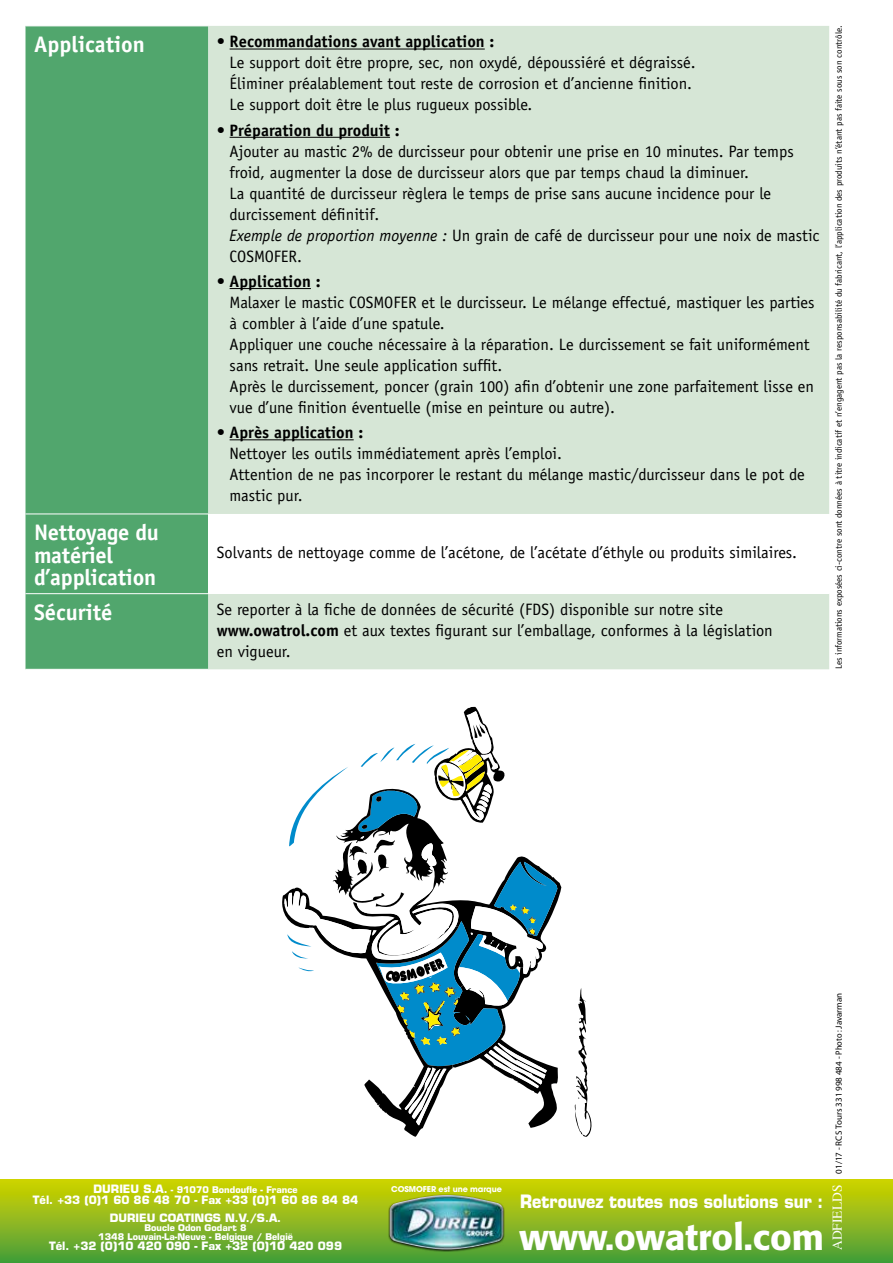
<style>
.page{position:relative;width:893px;height:1263px;background:#fff}
.page>*{position:absolute;margin:0;border:0;box-sizing:border-box;transform-origin:0 0}
.t1{font:500 36px "Formata";color:#fff}
.t2{font:700 22.5px/22.5px "Officina Sans";letter-spacing:-.01em;color:#fff}
.t3{font:700 18px "Eurostile";color:#fff;scale:.9 1}
.t4{font:16.5px/21px "Officina Sans";color:#000}
.t5{font:13.5px "Times";color:#fff}
.t6{font:700 11.25px/18px "Eurostile";color:#fff;text-align:center}
.t7{font:9px "Officina Sans";color:#000}
.t8{font:700 9px/9px "Eurostile";color:#fff;text-align:center}
.t9{font:9px "Myriad MM 400 600";color:#000}
.t10{font:700 7.95px "Avant Garde";letter-spacing:-.01em;color:#fff}
.s1{font-weight:700}
.s2{font-style:italic}
.s3{font-size:11.25px}
</style>
<div class="page">
<div style="left:0;top:1179px;width:893px;height:84px;background:linear-gradient(to bottom,#d5d400,#489e3d)"></div>
<div style="left:26px;top:27px;width:182px;height:642px;background:#51a66d"></div>
<div style="left:208px;top:26px;width:621px;height:643px;background:#d6e6d6"></div>
<div style="left:208px;top:514px;width:621px;height:80px;background:#fff"></div>
<hr style="left:26px;top:514px;width:182px;height:1px;background:#fff">
<hr style="left:26px;top:593px;width:182px;height:1px;background:#fff">
<hr style="left:230px;top:49px;width:255px;height:1px;background:#000">
<hr style="left:230px;top:137px;width:160px;height:1px;background:#000">
<hr style="left:230px;top:288px;width:81px;height:1px;background:#000">
<hr style="left:230px;top:439px;width:124px;height:1px;background:#000">
<svg style="left:574px;top:988px;width:18px;height:149px"></svg>
<svg style="left:282px;top:707px;width:279px;height:430px"></svg>
<div style="left:388px;top:1194px;width:117px;height:58px;background:#000;opacity:.9"></div>
<img style="left:390px;top:1195px;width:113px;height:54px">
<h2 class="t2" style="left:34px;top:33px;width:112px">Application</h2>
<p class="t4" style="left:230px;top:31px;width:468px;text-indent:-13px">• <span class="s1">Recommandations avant application :<br></span>Le support doit être propre, sec, non oxydé, dépoussiéré et dégraissé.<br>Éliminer préalablement tout reste de corrosion et d’ancienne finition.<br>Le support doit être le plus rugueux possible.</p>
<p class="t4" style="left:230px;top:120px;width:591px;text-indent:-13px">• <span class="s1">Préparation du produit :<br></span>Ajouter au mastic 2% de durcisseur pour obtenir une prise en 10 minutes. Par temps froid, augmenter la dose de durcisseur alors que par temps chaud la diminuer.<br>La quantité de durcisseur règlera le temps de prise sans aucune incidence pour le durcissement définitif.<br><span class="s2">Exemple de proportion moyenne :</span> Un grain de café de durcisseur pour une noix de mastic COSMOFER.</p>
<p class="t4" style="left:230px;top:271px;width:586px;text-indent:-13px">• <span class="s1">Application :<br></span>Malaxer le mastic COSMOFER et le durcisseur. Le mélange effectué, mastiquer les parties à combler à l’aide d’une spatule.<br>Appliquer une couche nécessaire à la réparation. Le durcissement se fait uniformément sans retrait. Une seule application suffit.<br>Après le durcissement, poncer (grain 100) afin d’obtenir une zone parfaitement lisse en vue d’une finition éventuelle (mise en peinture ou autre).</p>
<p class="t4" style="left:230px;top:422px;width:577px;text-indent:-13px">• <span class="s1">Après application :<br></span>Nettoyer les outils immédiatement après l’emploi.<br>Attention de ne pas incorporer le restant du mélange mastic/durcisseur dans le pot de mastic pur.</p>
<h2 class="t2" style="left:34px;top:521px;width:127px">Nettoyage du matériel d’application</h2>
<p class="t4" style="left:217px;top:542px;width:582px">Solvants de nettoyage comme de l’acétone, de l’acétate d’éthyle ou produits similaires.</p>
<h2 class="t2" style="left:34px;top:601px;width:80px">Sécurité</h2>
<p class="t4" style="left:217px;top:598px;width:557px">Se reporter à la fiche de données de sécurité (FDS) disponible sur notre site <span class="s1">www.owatrol.com</span> et aux textes figurant sur l’emballage, conformes à la législation en vigueur.</p>
<p class="t7" style="left:834px;top:669px;width:645px;rotate:-90deg">Les informations exposées ci-contre sont données à titre indicatif et n’engagent pas la responsabilité du fabricant, l’application des produits n’étant pas faite sous son contrôle.</p>
<p class="t8" style="left:94px;top:1185px;width:206px"><span class="s3">DURIEU S.A.</span> - 91070 Bondoufle - France</p>
<p class="t6" style="left:33px;top:1191px;width:327px">Tél. +33 (0)1 60 86 48 70 - Fax +33 (0)1 60 86 84 84<br>DURIEU COATINGS N.V./S.A.</p>
<p class="t8" style="left:98px;top:1223px;width:196px">Boucle Odon Godart 8<br>1348 Louvain-La-Neuve - Belgique / België</p>
<p class="t6" style="left:49px;top:1237px;width:294px">Tél. +32 (0)10 420 090 - Fax +32 (0)10 420 099</p>
<p class="t10" style="left:391px;top:1184px;width:112px">COSMOFER est une marque</p>
<p class="t3" style="left:520px;top:1191px;width:338px">Retrouvez toutes nos solutions sur :</p>
<h1 class="t1" style="left:520px;top:1215px;width:306px">www.owatrol.com</h1>
<p class="t9" style="left:835px;top:1174px;width:182px;rotate:-90deg">01/17 - RCS Tours 331 998 484 - Photo : Javarman</p>
<p class="t5" style="left:825px;top:1250px;width:67px;rotate:-90deg">ADFIELDS</p>
</div>
